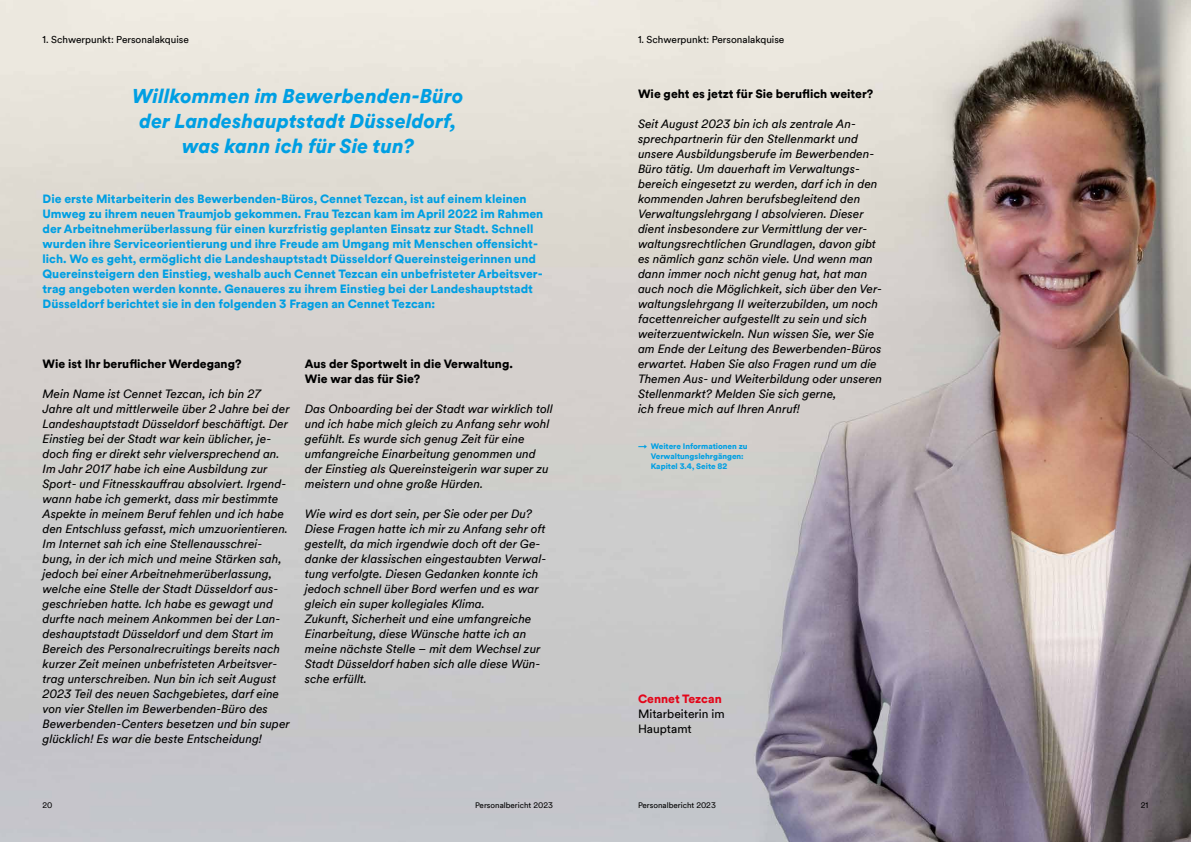
<style>
.page{position:relative;width:1191px;height:842px;background:#fff}
.page>*{position:absolute;margin:0;border:0;box-sizing:border-box;transform-origin:0 0}
.t1{font:italic 900 20px/25px "Duesseldorf Circular TT";color:#009fe3;text-align:center}
.t2{font:italic 12px/15px "Duesseldorf Circular TT";color:#000}
.t3{font:900 12px/15px "Duesseldorf Circular TT";color:#009fe3}
.t4{font:900 12px/15px "Duesseldorf Circular TT";color:#000}
.t5{font:12px/15px "Duesseldorf Circular TT";color:#000}
.t6{font:900 12px "Duesseldorf Circular TT";color:#e3051b}
.t7{font:10px "Duesseldorf Circular TT";color:#000}
.t8{font:900 8px/10px "Duesseldorf Circular TT";color:#009fe3}
.t9{font:8px "Duesseldorf Circular TT";color:#000}
</style>
<div class="page">
<img style="left:0;top:0;width:1191px;height:842px">
<p class="t7" style="left:43px;top:32px;width:148px">1. Schwerpunkt: Personalakquise</p>
<p class="t7" style="left:638px;top:32px;width:148px">1. Schwerpunkt: Personalakquise</p>
<h1 class="t1" style="left:132px;top:82px;width:333px">Willkommen im Bewerbenden-Büro der Landes hauptstadt Düsseldorf, was kann ich für Sie tun?</h1>
<p class="t3" style="left:43px;top:190px;width:502px">Die erste Mitarbeiterin des Bewerbenden-Büros, Cennet Tezcan, ist auf einem kleinen Umweg zu ihrem neuen Traumjob gekommen. Frau Tezcan kam im April 2022 im Rahmen der Arbeitnehmerüberlassung für einen kurzfristig geplanten Einsatz zur Stadt. Schnell wurden ihre Serviceorientierung und ihre Freude am Umgang mit Menschen offensicht&shy;lich. Wo es geht, ermöglicht die Landeshauptstadt Düsseldorf Quereinsteigerinnen und Quereinsteigern den Einstieg, weshalb auch Cennet Tezcan ein unbefristeter Arbeitsver&shy;trag angeboten werden konnte. Genaueres zu ihrem Einstieg bei der Landeshauptstadt Düsseldorf berichtet sie in den folgenden 3 Fragen an Cennet Tezcan:</p>
<p class="t4" style="left:43px;top:355px;width:200px">Wie ist Ihr beruflicher Werdegang?</p>
<p class="t2" style="left:43px;top:385px;width:249px">Mein Name ist Cennet Tezcan, ich bin 27<br>Jahre alt und mittlerweile über 2 Jahre bei der Landeshauptstadt Düsseldorf beschäftigt. Der Einstieg bei der Stadt war kein üblicher, je&shy;doch fing er direkt sehr vielversprechend an.<br>Im Jahr 2017 habe ich eine Ausbildung zur Sport- und Fitnesskauffrau absolviert. Irgend&shy;wann habe ich gemerkt, dass mir bestimmte Aspekte in meinem Beruf fehlen und ich habe den Entschluss gefasst, mich umzuorientieren.<br>Im Internet sah ich eine Stellenausschrei&shy;bung, in der ich mich und meine Stärken sah, jedoch bei einer Arbeitnehmerüberlassung, welche eine Stelle der Stadt Düsseldorf aus&shy;geschrieben hatte. Ich habe es gewagt und durfte nach meinem Ankommen bei der Lan&shy;deshauptstadt Düsseldorf und dem Start im Bereich des Personalrecruitings bereits nach kurzer Zeit meinen unbefristeten Arbeitsver&shy;trag unterschreiben. Nun bin ich seit August 2023 Teil des neuen Sachgebietes, darf eine von vier Stellen im Bewerbenden-Büro des Bewerbenden-Centers besetzen und bin super glücklich! Es war die beste Entscheidung!</p>
<p class="t4" style="left:305px;top:355px;width:209px">Aus der Sportwelt in die Ver waltung.<br>Wie war das für Sie?</p>
<p class="t2" style="left:305px;top:400px;width:249px">Das Onboarding bei der Stadt war wirklich toll und ich habe mich gleich zu Anfang sehr wohl gefühlt. Es wurde sich genug Zeit für eine umfangreiche Einarbeitung genommen und der Einstieg als Quereinsteigerin war super zu meistern und ohne große Hürden.</p>
<p class="t2" style="left:305px;top:505px;width:243px">Wie wird es dort sein, per Sie oder per Du?<br>Diese Fragen hatte ich mir zu Anfang sehr oft gestellt, da mich irgendwie doch oft der Ge&shy;danke der klassischen eingestaubten Verwal&shy;tung verfolgte. Diesen Gedanken konnte ich jedoch schnell über Bord werfen und es war gleich ein super kollegiales Klima.<br>Zukunft, Sicherheit und eine umfangreiche Einarbeitung, diese Wünsche hatte ich an meine nächste Stelle – mit dem Wechsel zur Stadt Düsseldorf haben sich alle diese Wün&shy;sche erfüllt.</p>
<p class="t4" style="left:638px;top:85px;width:237px">Wie geht es jetzt für Sie beruflich weiter?</p>
<p class="t2" style="left:638px;top:115px;width:246px">Seit August 2023 bin ich als zentrale An&shy;sprechpartnerin für den Stellenmarkt und unsere Ausbildungsberufe im Bewerbenden-Büro tätig. Um dauerhaft im Verwaltungs&shy;bereich eingesetzt zu werden, darf ich in den kommenden Jahren berufsbegleitend den Verwaltungslehrgang I absolvieren. Dieser dient insbesondere zur Vermittlung der ver&shy;waltungsrechtlichen Grundlagen, davon gibt es nämlich ganz schön viele. Und wenn man dann immer noch nicht genug hat, hat man auch noch die Möglichkeit, sich über den Ver&shy;waltungslehrgang II weiterzubilden, um noch facettenreicher aufgestellt zu sein und sich weiterzuentwickeln. Nun wissen Sie, wer Sie am Ende der Leitung des Bewerbenden-Büros erwartet. Haben Sie also Fragen rund um die Themen Aus- und Weiterbildung oder unseren Stellenmarkt? Melden Sie sich gerne,<br>ich freue mich auf Ihren Anruf!</p>
<p class="t8" style="left:651px;top:440px;width:98px">Weitere Informationen zu<br>Verwaltungslehrgängen:<br>Kapitel 3.4, Seite 82</p>
<p class="t8" style="left:638px;top:440px;width:11px">→</p>
<p class="t6" style="left:638px;top:690px;width:85px">Cennet Tezcan</p>
<p class="t5" style="left:638px;top:705px;width:88px">Mitarbeiterin im<br>Hauptamt</p>
<p class="t9" style="left:43px;top:799px;width:11px">20</p>
<p class="t9" style="left:475px;top:799px;width:79px">Personalbericht 2023</p>
<p class="t9" style="left:638px;top:799px;width:79px">Personalbericht 2023</p>
<p class="t9" style="left:1140px;top:799px;width:9px">21</p>
</div>
